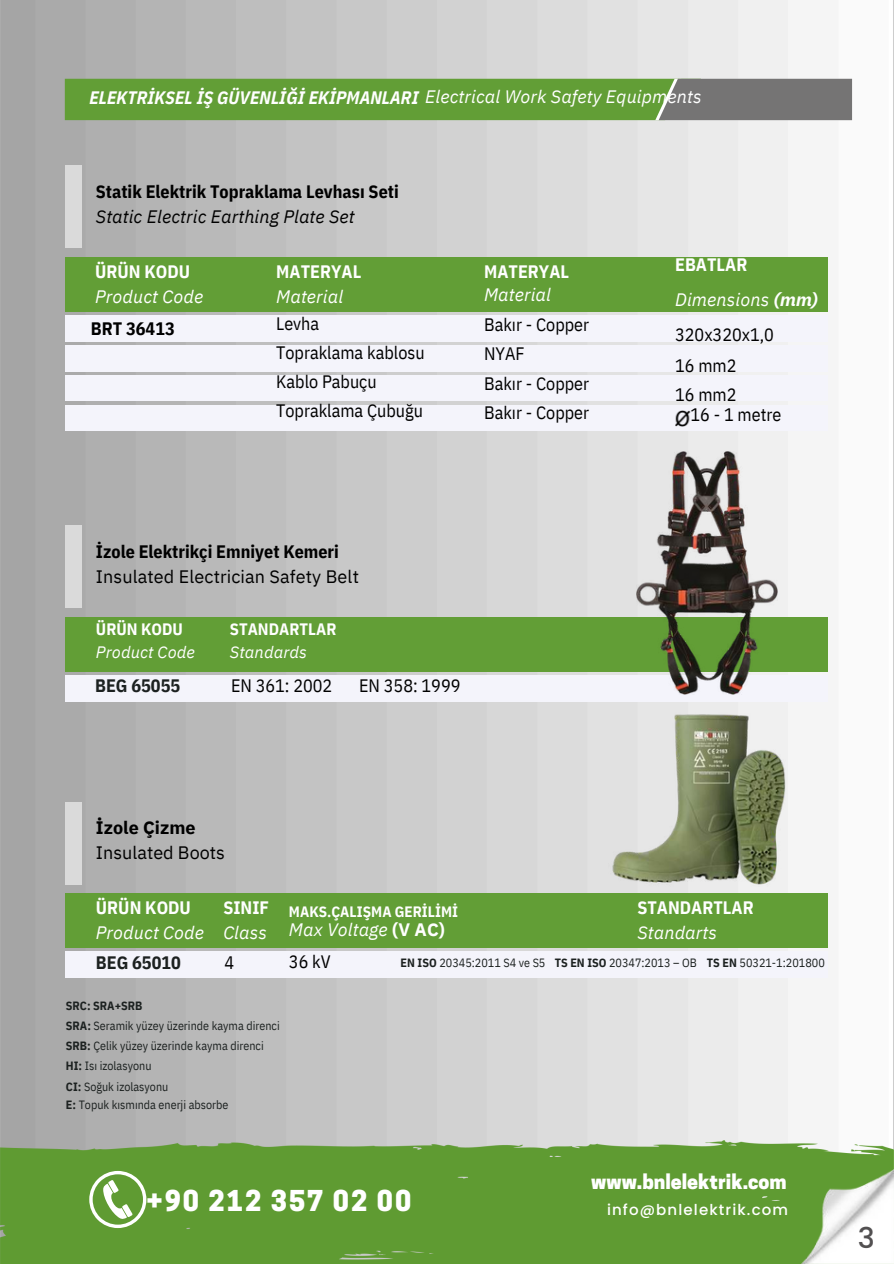
<style>
.page{position:relative;width:894px;height:1264px;background:#fff}
.page>*{position:absolute;margin:0;border:0;box-sizing:border-box;transform-origin:0 0}
.t1{font:500 28.5px "Poppins";color:#525051}
.t2{font:800 27px "Cooper Hewitt";letter-spacing:.075em;color:#fff}
.t3{font:800 19.5px "Cooper Hewitt";color:#fff}
.t4{font:18px/29.2px "IBM Plex Sans Cond";color:#000}
.t5{font:18px/24.8px "IBM Plex Sans";letter-spacing:.005em;color:#000}
.t6{font:700 18px/24.8px "IBM Plex Sans Cond";color:#000}
.t7{font:italic 700 18px "IBM Plex Sans Cond";letter-spacing:.005em;color:#fff}
.t8{font:700 18px/24.8px "IBM Plex Sans Cond";color:#fff}
.t9{font:italic 18px/24.8px "IBM Plex Sans";letter-spacing:.005em;color:#fff}
.t10{font:700 18px "IBM Plex Sans Cond";color:#1c2120}
.t11{font:italic 16.5px "IBM Plex Sans";letter-spacing:.005em;color:#fff}
.t12{font:700 16.5px "IBM Plex Sans Cond";color:#fff}
.t13{font:700 15px "IBM Plex Sans Cond";color:#fff}
.t14{font:500 15px "Poppins";letter-spacing:.075em;color:#fff}
.t15{font:12px/20.2px "IBM Plex Sans Cond";color:#1c2120}
.s1{font-family:"IBM Plex Sans";font-weight:400}
.s2{font-family:"IBM Plex Sans";font-weight:400;font-style:italic}
.s3{font-family:"IBM Plex Sans Cond";font-weight:700;font-style:normal}
.s4{font-family:"IBM Plex Sans Cond";font-weight:700}
.s5{font-weight:700;color:#fff}
.s6{font-family:"IBM Plex Sans";font-style:italic;color:#fff}
.s7{font-family:"IBM Plex Sans";font-weight:700;font-style:italic;color:#fff}
.s8{font-weight:700}
.s9{font-weight:700;font-style:normal}
</style>
<div class="page">
<img style="left:0;top:0;width:893px;height:1263px">
<div style="left:66px;top:802px;width:15px;height:82px;background:#dadada"></div>
<div style="left:66px;top:951px;width:761px;height:26px;background:#f4f4fb"></div>
<div style="left:66px;top:893px;width:761px;height:54px;background:#629e36"></div>
<img style="left:608px;top:708px;width:197px;height:185px">
<div style="left:66px;top:526px;width:15px;height:81px;background:#dadada"></div>
<div style="left:66px;top:618px;width:761px;height:53px;background:#629e36"></div>
<div style="left:66px;top:675px;width:761px;height:26px;background:#f4f4fb"></div>
<img style="left:635px;top:452px;width:142px;height:243px">
<img style="left:800px;top:1169px;width:93px;height:94px">
<div style="left:66px;top:166px;width:15px;height:82px;background:#dadada"></div>
<div style="left:66px;top:258px;width:761px;height:53px;background:#629e36"></div>
<div style="left:66px;top:316px;width:761px;height:25px;background:#f4f4fb"></div>
<div style="left:66px;top:346px;width:761px;height:25px;background:#f4f4fb"></div>
<div style="left:66px;top:375px;width:761px;height:26px;background:#f4f4fb"></div>
<div style="left:66px;top:405px;width:761px;height:26px;background:#f4f4fb"></div>
<svg style="left:65px;top:79px;width:786px;height:41px;background:#679445"></svg>
<img style="left:675px;top:410px;width:15px;height:16px">
<svg style="left:89px;top:1170px;width:57px;height:57px"></svg>
<p class="t7" style="left:89px;top:86px;width:613px">ELEKTRİKSEL İŞ GÜVENLİĞİ EKİPMANLARI <span class="s1">Electrical Work Safety Equipments</span></p>
<p class="t6" style="left:96px;top:179px;width:304px">Statik Elektrik Topraklama Levhası Seti<br><span class="s2">Static Electric Earthing Plate Set</span></p>
<h5 class="t9" style="left:95px;top:259px;width:110px"><span class="s3">ÜRÜN KODU<br></span>Product Code</h5>
<p class="t6" style="left:91px;top:316px;width:85px">BRT 36413</p>
<p class="t8" style="left:276px;top:259px;width:87px">MATERYAL<br><span class="s2">Material</span></p>
<p class="t4" style="left:276px;top:308px;width:150px">Levha<br>Topraklama kablosu<br>Kablo Pabuçu<br>Topraklama Çubuğu</p>
<h3 class="t8" style="left:484px;top:260px;width:87px;line-height:22.5px">MATERYAL<br><span class="s2">Material</span></h3>
<h3 class="t4" style="left:484px;top:309px;width:106px">Bakır - Copper<br>NYAF<br>Bakır - Copper<br>Bakır - Copper</h3>
<h5 class="t5" style="left:96px;top:539px;width:264px"><span class="s4">İzole Elektrikçi Emniyet Kemeri<br></span>Insulated Electrician Safety Belt</h5>
<p class="t12" style="left:96px;top:618px;width:88px">ÜRÜN KODU</p>
<p class="t11" style="left:96px;top:640px;width:100px">Product Code</p>
<h5 class="t10" style="left:95px;top:673px;width:86px">BEG 65055</h5>
<p class="t12" style="left:230px;top:618px;width:108px">STANDARTLAR</p>
<p class="t11" style="left:230px;top:640px;width:79px">Standards</p>
<p class="t4" style="left:231px;top:670px;width:103px">EN 361: 2002</p>
<h2 class="t4" style="left:359px;top:670px;width:103px">EN 358: 1999</h2>
<p class="t4" style="left:675px;top:247px;width:144px;line-height:34.8px"><span class="s5">EBATLAR<br></span><span class="s6">Dimensions</span> <span class="s7">(mm)<br></span>320x320x1,0</p>
<p class="t4" style="left:675px;top:350px;width:63px">16 mm2<br>16 mm2</p>
<h5 class="t4" style="left:690px;top:399px;width:92px">16 - 1 metre</h5>
<h5 class="t5" style="left:96px;top:815px;width:131px"><span class="s8">İzole Çizme<br></span>Insulated Boots</h5>
<h5 class="t9" style="left:96px;top:894px;width:110px"><span class="s3">ÜRÜN KODU<br></span>Product Code</h5>
<h2 class="t10" style="left:96px;top:950px;width:86px">BEG 65010</h2>
<p class="t8" style="left:223px;top:894px;width:47px">SINIF<br><span class="s2">Class</span></p>
<h5 class="t4" style="left:224px;top:947px;width:11px">4</h5>
<p class="t13" style="left:289px;top:901px;width:171px">MAKS.ÇALIŞMA GERİLİMİ</p>
<h2 class="t9" style="left:289px;top:916px;width:157px">Max Voltage <span class="s9">(V AC)</span></h2>
<h3 class="t8" style="left:637px;top:894px;width:118px">STANDARTLAR<br><span class="s2">Standarts</span></h3>
<p class="t4" style="left:289px;top:946px;width:43px">36 kV</p>
<h5 class="t15" style="left:400px;top:952px;width:146px"><span class="s8">EN ISO</span> 20345:2011 S4 ve S5</h5>
<h5 class="t15" style="left:554px;top:952px;width:143px"><span class="s8">TS EN ISO</span> 20347:2013 – OB</h5>
<p class="t15" style="left:706px;top:952px;width:119px"><span class="s8">TS EN</span> 50321-1:201800</p>
<h6 class="t15" style="left:66px;top:995px;width:215px"><span class="s8">SRC: SRA+SRB<br>SRA:</span> Seramik yüzey üzerinde kayma direnci<br><span class="s8">SRB:</span> Çelik yüzey üzerinde kayma direnci<br><span class="s8">HI:</span> Isı izolasyonu<br><span class="s8">CI:</span> Soğuk izolasyonu</h6>
<h5 class="t15" style="left:66px;top:1094px;width:164px"><span class="s8">E:</span> Topuk kısmında enerji absorbe</h5>
<h1 class="t2" style="left:146px;top:1190px;width:266px">+90 212 357 02 00</h1>
<h4 class="t3" style="left:591px;top:1174px;width:197px">www.bnlelektrik.com</h4>
<p class="t14" style="left:607px;top:1199px;width:182px">info@bnlelektrik.com</p>
<p class="t1" style="left:857px;top:1218px;width:18px">3</p>
</div>
